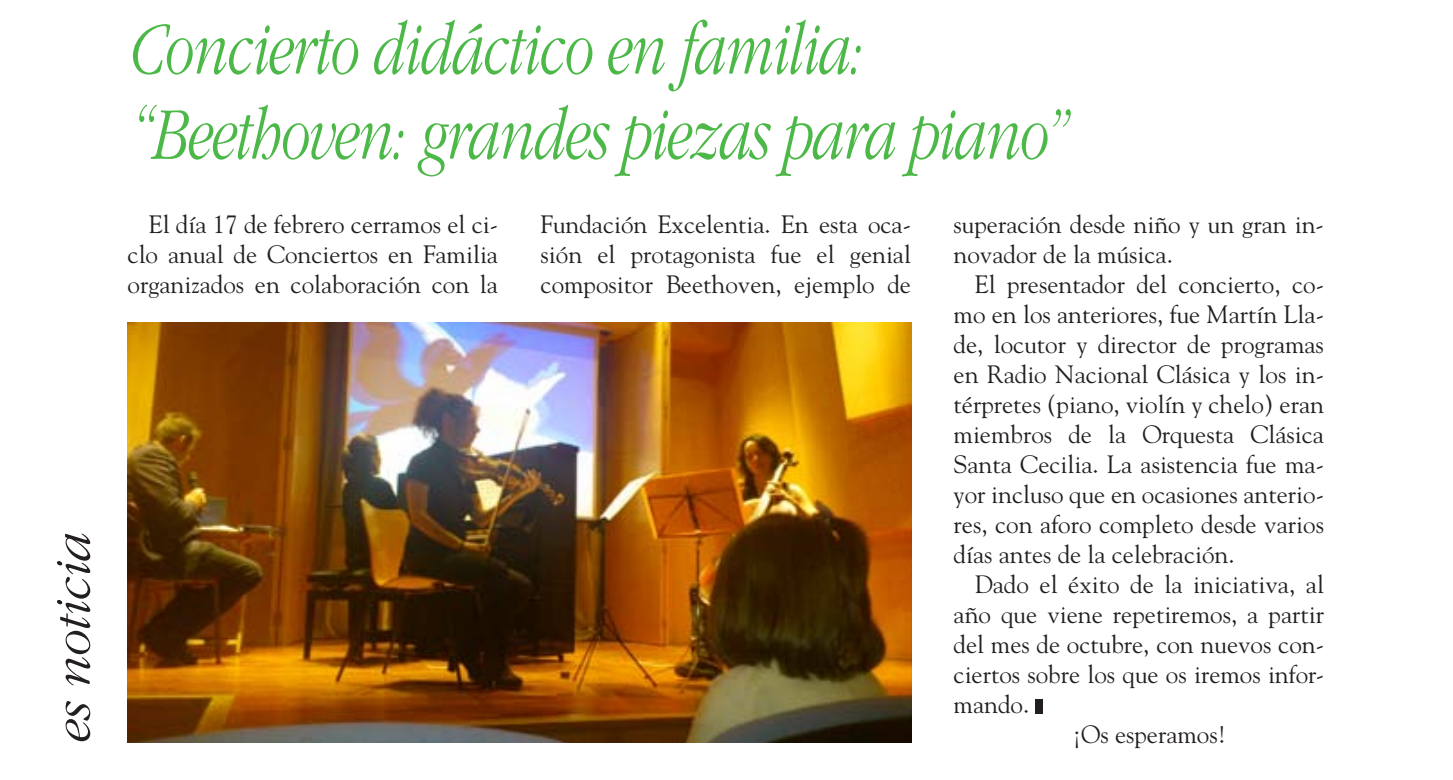
<style>
.page{position:relative;width:1453px;height:780px;background:#fff}
.page>*{position:absolute;margin:0;border:0;box-sizing:border-box;transform-origin:0 0}
.t1{font:italic 300 77.5px/85px "ITC Garamond Std";letter-spacing:-.025em;color:#4cb848;scale:.75 1}
.t2{font:italic 300 52.5px "ITC Garamond Std";color:#231f20}
.t3{font:25px/30px "Goudy Std";color:#231f20;text-align:justify}
</style>
<div class="page">
<div style="left:1035px;top:699px;width:8px;height:14px;background:#231f20"></div>
<img style="left:128px;top:323px;width:784px;height:419px">
<h2 class="t2" style="left:45px;top:743px;width:212px;rotate:-90deg">es noticia</h2>
<h1 class="t1" style="left:129px;top:8px;width:1253px">Concierto didáctico en familia: “Beethoven: grandes piezas para piano”</h1>
<p class="t3" style="left:128px;top:209px;width:372px;text-indent:21px">El día 17 de febrero cerramos el ci&shy;clo anual de Conciertos en Familia organizados en colaboración con la</p>
<p class="t3" style="left:540px;top:209px;width:372px">Fundación Excelentia. En esta oca&shy;sión el protagonista fue el genial compositor Beethoven, ejemplo de</p>
<p class="t3" style="left:953px;top:209px;width:372px">superación desde niño y un gran in&shy;novador de la música.</p>
<p class="t3" style="left:953px;top:269px;width:372px;text-indent:21px">El presentador del concierto, co&shy;mo en los anteriores, fue Martín Lla&shy;de, locutor y director de programas en Radio Nacional Clásica y los in&shy;térpretes (piano, violín y chelo) eran miembros de la Orquesta Clásica Santa Cecilia. La asistencia fue ma&shy;yor incluso que en ocasiones anterio&shy;res, con aforo completo desde varios días antes de la celebración.</p>
<p class="t3" style="left:975px;top:569px;width:351px">Dado el éxito de la iniciativa, al</p>
<p class="t3" style="left:953px;top:599px;width:372px">año que viene repetiremos, a partir</p>
<p class="t3" style="left:953px;top:629px;width:372px">del mes de octubre, con nuevos con-</p>
<p class="t3" style="left:953px;top:659px;width:372px">ciertos sobre los que os iremos infor-</p>
<p class="t3" style="left:953px;top:689px;width:77px">mando.</p>
<p class="t3" style="left:1073px;top:719px;width:155px">¡Os esperamos!</p>
</div>
